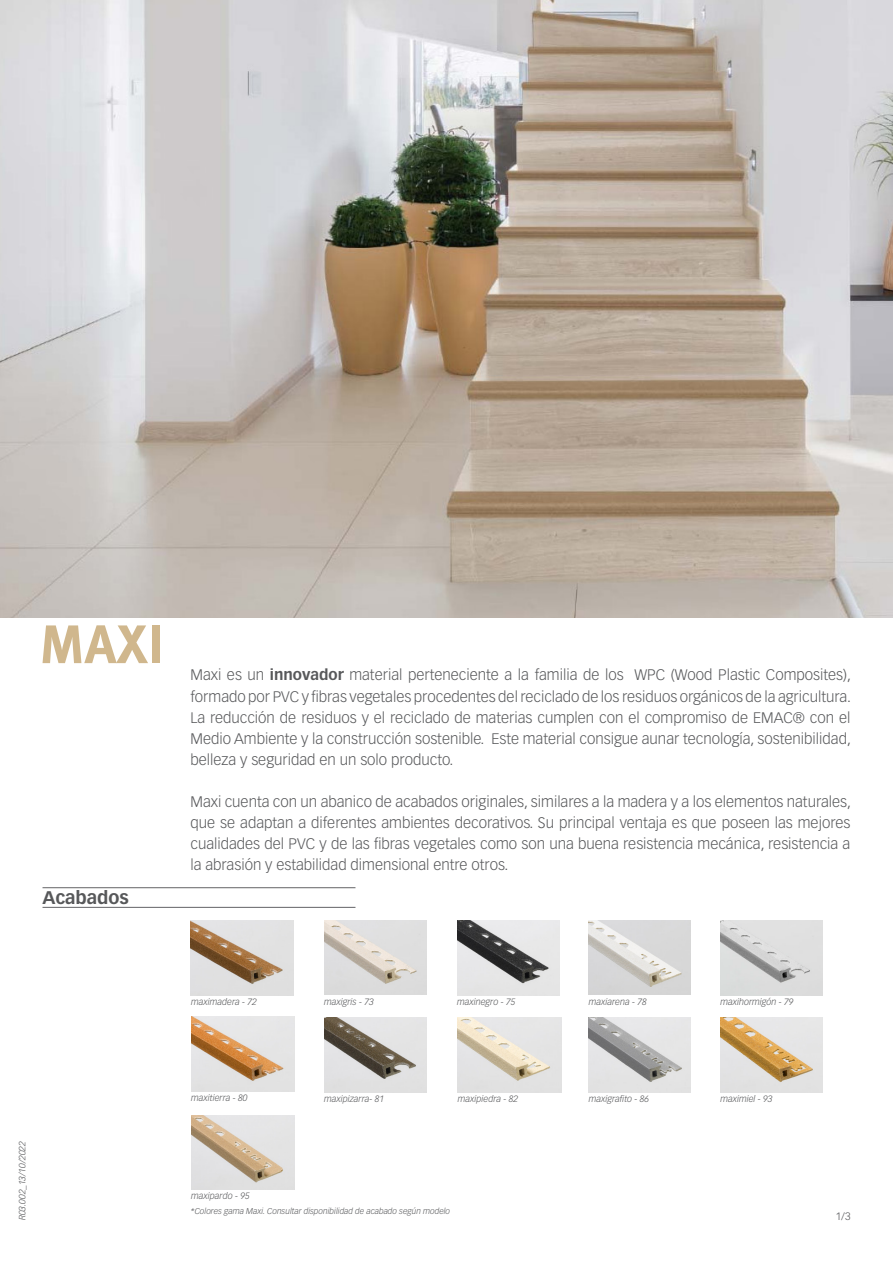
<style>
.page{position:relative;width:893px;height:1263px;background:#fff}
.page>*{position:absolute;margin:0;border:0;box-sizing:border-box;transform-origin:0 0}
.t1{font:700 18px "Vectora LT Std";color:#57585a}
.Párrafo_14{font:300 15px/21px "Vectora LT Std";color:#57585a;text-align:justify}
.t2{font:300 10.5px "Vectora LT Std";color:#57585a}
.t3{font:italic 300 9px "Vectora LT Std";color:#57585a}
.t4{font:italic 300 8.25px "Vectora LT Std";color:#57585a}
.s1{font-weight:700}
</style>
<div class="page">
<img style="left:589px;top:920px;width:102px;height:75px">
<img style="left:458px;top:1017px;width:103px;height:75px">
<img style="left:324px;top:920px;width:102px;height:75px">
<img style="left:720px;top:1018px;width:102px;height:74px">
<img style="left:191px;top:921px;width:102px;height:74px">
<img style="left:324px;top:1018px;width:103px;height:74px">
<img style="left:589px;top:1018px;width:102px;height:74px">
<img style="left:457px;top:921px;width:102px;height:74px">
<img style="left:720px;top:921px;width:102px;height:74px">
<img style="left:0;top:0;width:893px;height:618px">
<hr style="left:43px;top:887px;width:312px;height:1px;background:#636366">
<hr style="left:43px;top:907px;width:312px;height:1px;background:#636366">
<svg style="left:43px;top:625px;width:105px;height:38px"></svg>
<div style="left:152px;top:625px;width:8px;height:38px;background:#d0b78d"></div>
<img style="left:191px;top:1116px;width:103px;height:74px">
<img style="left:191px;top:1017px;width:103px;height:75px">
<p class="t1" style="left:43px;top:887px;width:88px">Acabados</p>
<p class="t3" style="left:17px;top:1220px;width:81px;rotate:-90deg">R03.002_13/10/2022</p>
<p class="Párrafo_14" style="left:190px;top:665px;width:662px">Maxi es un <span class="s1">innovador</span> material perteneciente a la familia de los WPC (Wood Plastic Composites), formado por PVC y fibras vegetales procedentes del reciclado de los residuos orgánicos de la agricultura.<br>La reducción de residuos y el reciclado de materias cumplen con el compromiso de EMAC® con el Medio Ambiente y la construcción sostenible. Este material consigue aunar tecnología, sostenibilidad, belleza y seguridad en un solo producto.</p>
<p class="Párrafo_14" style="left:190px;top:791px;width:662px">Maxi cuenta con un abanico de acabados originales, similares a la madera y a los elementos naturales, que se adaptan a diferentes ambientes decorativos. Su principal ventaja es que poseen las mejores cualidades del PVC y de las fibras vegetales como son una buena resistencia mecánica, resistencia a la abrasión y estabilidad dimensional entre otros.</p>
<p class="t3" style="left:457px;top:996px;width:60px">maxinegro - 75</p>
<p class="t3" style="left:720px;top:996px;width:75px">maxihormigón - 79</p>
<p class="t3" style="left:191px;top:996px;width:67px">maximadera - 72</p>
<p class="t3" style="left:589px;top:996px;width:59px">maxiarena - 78</p>
<p class="t3" style="left:324px;top:996px;width:51px">maxigris - 73</p>
<p class="t3" style="left:191px;top:1092px;width:58px">maxitierra - 80</p>
<p class="t3" style="left:324px;top:1093px;width:62px">maxipizarra- 81</p>
<p class="t3" style="left:589px;top:1093px;width:62px">maxigrafito - 86</p>
<p class="t3" style="left:458px;top:1093px;width:62px">maxipiedra - 82</p>
<p class="t3" style="left:720px;top:1093px;width:54px">maximiel - 93</p>
<p class="t3" style="left:191px;top:1190px;width:60px">maxipardo - 95</p>
<p class="t4" style="left:190px;top:1206px;width:261px">*Colores gama Maxi. Consultar disponibilidad de acabado según modelo</p>
<p class="t2" style="left:836px;top:1211px;width:16px">1/3</p>
</div>
